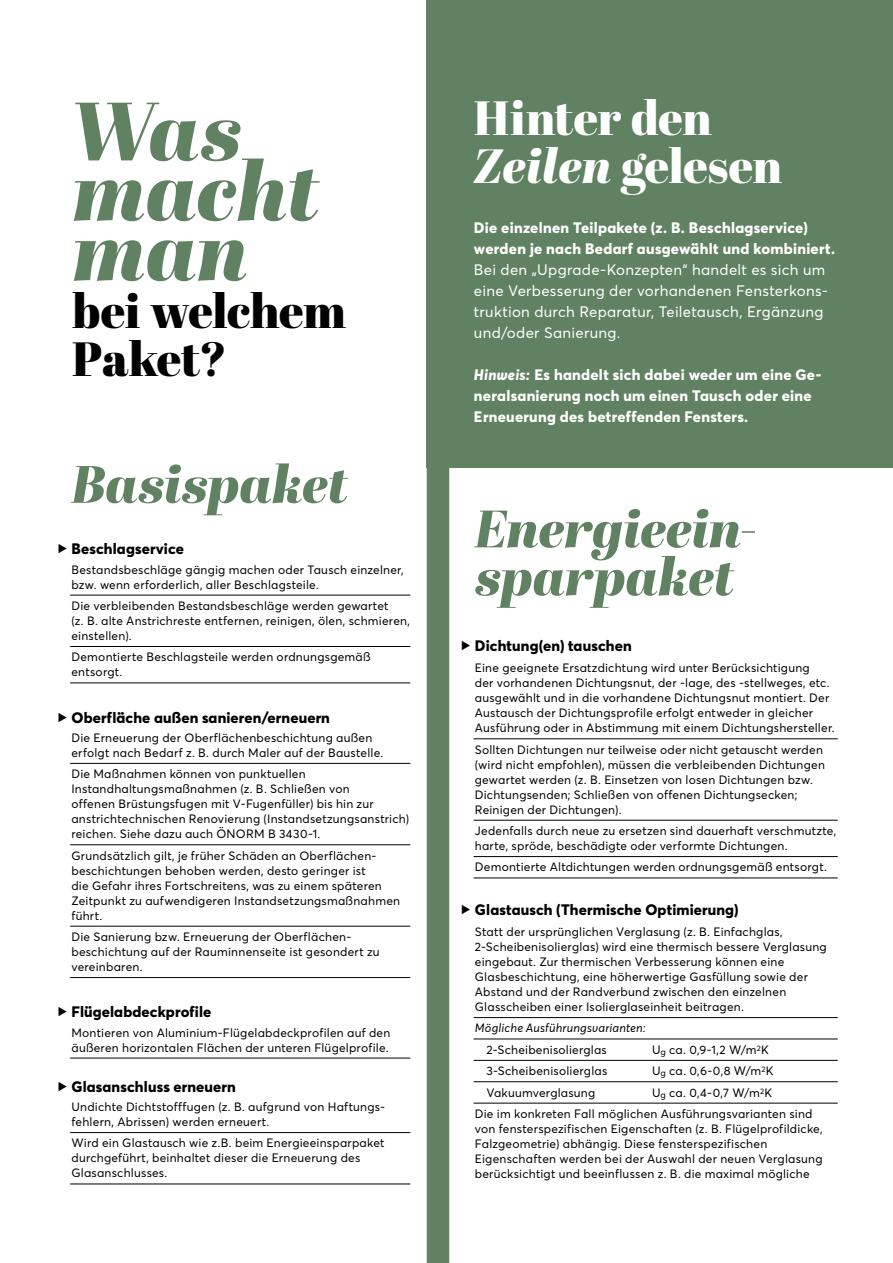
<style>
.page{position:relative;width:893px;height:1263px;background:#fff}
.page>*{position:absolute;margin:0;border:0;box-sizing:border-box;transform-origin:0 0}
.t1{font:italic 82.5px/60px "Abril Fatface";color:#618262}
.t2{font:italic 52.5px/48px "Abril Fatface";letter-spacing:-.01em;color:#618262}
.t3{font:48px/48px "Abril Fatface";letter-spacing:-.01em;color:#fff}
.t4{font:48px/48px "Abril Fatface";letter-spacing:-.01em;color:#000}
.t5{font:800 15px/21px "Averta Std";letter-spacing:.02em;color:#fff}
.t6{font:800 15px "Averta Std";letter-spacing:.01em;color:#000}
.t7{font:15px/21px "Averta Std";letter-spacing:.02em;color:#fff}
.t8{font:12px/15px "Averta Std";letter-spacing:.02em;color:#000}
.t9{font:italic 12px "Averta Std";letter-spacing:.015em;color:#000}
.s1{font-family:"Sofia Pro";font-weight:400}
.s2{font-style:italic}
</style>
<div class="page">
<div style="left:427px;top:0;width:466px;height:468px;background:#618262"></div>
<hr style="left:70px;top:595px;width:340px;height:1px;background:#000">
<hr style="left:70px;top:646px;width:340px;height:1px;background:#000">
<hr style="left:70px;top:683px;width:340px;height:1px;background:#000">
<hr style="left:70px;top:763px;width:340px;height:1px;background:#000">
<hr style="left:70px;top:844px;width:340px;height:1px;background:#000">
<hr style="left:70px;top:926px;width:340px;height:1px;background:#000">
<hr style="left:70px;top:977px;width:340px;height:1px;background:#000">
<hr style="left:70px;top:1058px;width:340px;height:1px;background:#000">
<hr style="left:70px;top:1132px;width:340px;height:1px;background:#000">
<hr style="left:70px;top:1184px;width:340px;height:1px;background:#000">
<hr style="left:474px;top:738px;width:364px;height:1px;background:#000">
<hr style="left:474px;top:820px;width:364px;height:1px;background:#000">
<hr style="left:474px;top:856px;width:364px;height:1px;background:#000">
<hr style="left:474px;top:878px;width:364px;height:1px;background:#000">
<hr style="left:474px;top:1017px;width:364px;height:1px;background:#000">
<hr style="left:474px;top:1039px;width:364px;height:1px;background:#000">
<hr style="left:474px;top:1060px;width:364px;height:1px;background:#000">
<hr style="left:474px;top:1081px;width:364px;height:1px;background:#000">
<hr style="left:474px;top:1103px;width:364px;height:1px;background:#000">
<div style="left:427px;top:438px;width:22px;height:825px;background:#618262"></div>
<h1 class="t1" style="left:72px;top:98px;width:248px">Was macht man</h1>
<h3 class="t4" style="left:72px;top:286px;width:275px">bei welchem<br>Paket?</h3>
<h2 class="t2" style="left:71px;top:458px;width:278px">Basispaket</h2>
<p class="t6" style="left:57px;top:539px;width:128px"><span class="s1">▶</span> Beschlagservice</p>
<p class="t8" style="left:71px;top:562px;width:334px">Bestandsbeschläge gängig machen oder Tausch einzelner, bzw. wenn erforderlich, aller Beschlagsteile.</p>
<p class="t8" style="left:71px;top:598px;width:340px">Die verbleibenden Bestandsbeschläge werden gewartet<br>(z. B. alte Anstrichreste entfernen, reinigen, ölen, schmieren, einstellen).</p>
<p class="t8" style="left:71px;top:649px;width:301px">Demontierte Beschlagsteile werden ordnungsgemäß entsorgt.</p>
<p class="t6" style="left:57px;top:708px;width:274px"><span class="s1">▶</span> Oberfläche außen sanieren/erneuern</p>
<p class="t8" style="left:71px;top:730px;width:313px">Die Erneuerung der Oberflächenbeschichtung außen erfolgt nach Bedarf z. B. durch Maler auf der Baustelle.</p>
<p class="t8" style="left:71px;top:766px;width:339px">Die Maßnahmen können von punktuellen Instandhaltungsmaßnahmen (z. B. Schließen von<br>offenen Brüstungsfugen mit V-Fugenfüller) bis hin zur anstrichtechnischen Renovierung (Instandsetzungsanstrich) reichen. Siehe dazu auch ÖNORM B 3430-1.</p>
<p class="t8" style="left:71px;top:848px;width:330px">Grundsätzlich gilt, je früher Schäden an Oberflächen&shy;beschichtungen behoben werden, desto geringer ist<br>die Gefahr ihres Fortschreitens, was zu einem späteren Zeitpunkt zu aufwendigeren Instandsetzungsmaßnahmen führt.</p>
<p class="t8" style="left:71px;top:929px;width:310px">Die Sanierung bzw. Erneuerung der Oberflächen&shy;beschichtung auf der Rauminnenseite ist gesondert zu vereinbaren.</p>
<p class="t6" style="left:57px;top:1002px;width:155px"><span class="s1">▶</span> Flügelabdeckprofile</p>
<p class="t8" style="left:71px;top:1025px;width:320px">Montieren von Aluminium-Flügelabdeckprofilen auf den äußeren horizontalen Flächen der unteren Flügelprofile.</p>
<p class="t6" style="left:57px;top:1077px;width:180px"><span class="s1">▶</span> Glasanschluss erneuern</p>
<p class="t8" style="left:71px;top:1099px;width:315px">Undichte Dichtstofffugen (z. B. aufgrund von Haftungs&shy;fehlern, Abrissen) werden erneuert.</p>
<p class="t8" style="left:71px;top:1135px;width:315px">Wird ein Glastausch wie z.B. beim Energieeinsparpaket durchgeführt, beinhaltet dieser die Erneuerung des<br>Glasanschlusses.</p>
<h3 class="t3" style="left:474px;top:92px;width:310px">Hinter den<br><span class="s2">Zeilen</span> gelesen</h3>
<p class="t5" style="left:474px;top:217px;width:363px">Die einzelnen Teilpakete (z. B. Beschlagservice) werden je nach Bedarf ausgewählt und kombiniert.</p>
<p class="t7" style="left:474px;top:259px;width:355px">Bei den „Upgrade-Konzepten“ handelt es sich um eine Verbesserung der vorhandenen Fensterkons&shy;truktion durch Reparatur, Teiletausch, Ergänzung und/oder Sanierung.</p>
<p class="t5" style="left:474px;top:364px;width:349px"><span class="s2">Hinweis:</span> Es handelt sich dabei weder um eine Ge&shy;neralsanierung noch um einen Tausch oder eine<br>Erneuerung des betreffenden Fensters.</p>
<h2 class="t2" style="left:475px;top:503px;width:284px">Energieein&shy;sparpaket</h2>
<p class="t6" style="left:461px;top:636px;width:172px"><span class="s1">▶</span> Dichtung(en) tauschen</p>
<p class="t8" style="left:475px;top:660px;width:361px">Eine geeignete Ersatzdichtung wird unter Berücksichtigung<br>der vorhandenen Dichtungsnut, der -lage, des -stellweges, etc. ausgewählt und in die vorhandene Dichtungsnut montiert. Der Austausch der Dichtungsprofile erfolgt entweder in gleicher Ausführung oder in Abstimmung mit einem Dichtungshersteller.</p>
<p class="t8" style="left:475px;top:742px;width:352px">Sollten Dichtungen nur teilweise oder nicht getauscht werden (wird nicht empfohlen), müssen die verbleibenden Dichtungen gewartet werden (z. B. Einsetzen von losen Dichtungen bzw.<br>Dichtungsenden; Schließen von offenen Dichtungsecken; Reinigen der Dichtungen).</p>
<p class="t8" style="left:475px;top:823px;width:363px">Jedenfalls durch neue zu ersetzen sind dauerhaft verschmutzte, harte, spröde, beschädigte oder verformte Dichtungen.</p>
<p class="t8" style="left:475px;top:859px;width:354px">Demontierte Altdichtungen werden ordnungsgemäß entsorgt.</p>
<p class="t6" style="left:461px;top:900px;width:279px"><span class="s1">▶</span> Glastausch (Thermische Optimierung)</p>
<p class="t8" style="left:475px;top:924px;width:353px">Statt der ursprünglichen Verglasung (z. B. Einfachglas, 2-Scheibenisolierglas) wird eine thermisch bessere Verglasung eingebaut. Zur thermischen Verbesserung können eine Glasbeschichtung, eine höherwertige Gasfüllung sowie der Abstand und der Randverbund zwischen den einzelnen Glasscheiben einer Isolierglaseinheit beitragen.</p>
<p class="t9" style="left:475px;top:1021px;width:172px">Mögliche Ausführungsvarianten:</p>
<p class="t8" style="left:486px;top:1042px;width:122px">2-Scheibenisolierglas</p>
<p class="t8" style="left:652px;top:1042px;width:118px">U<sub>g</sub> ca. 0,9-1,2 W/m<sup>2</sup>K</p>
<p class="t8" style="left:486px;top:1063px;width:122px">3-Scheibenisolierglas</p>
<p class="t8" style="left:652px;top:1063px;width:123px">U<sub>g</sub> ca. 0,6-0,8 W/m<sup>2</sup>K</p>
<p class="t8" style="left:486px;top:1085px;width:111px">Vakuumverglasung</p>
<p class="t8" style="left:475px;top:1081px;width:339px;line-height:21.5px;text-indent:177px">U<sub>g</sub> ca. 0,4-0,7 W/m<sup>2</sup>K<br>Die im konkreten Fall möglichen Ausführungsvarianten sind</p>
<p class="t8" style="left:475px;top:1121px;width:349px">von fensterspezifischen Eigenschaften (z. B. Flügelprofildicke, Falzgeometrie) abhängig. Diese fensterspezifischen Eigenschaften werden bei der Auswahl der neuen Verglasung berücksichtigt und beeinflussen z. B. die maximal mögliche</p>
</div>
